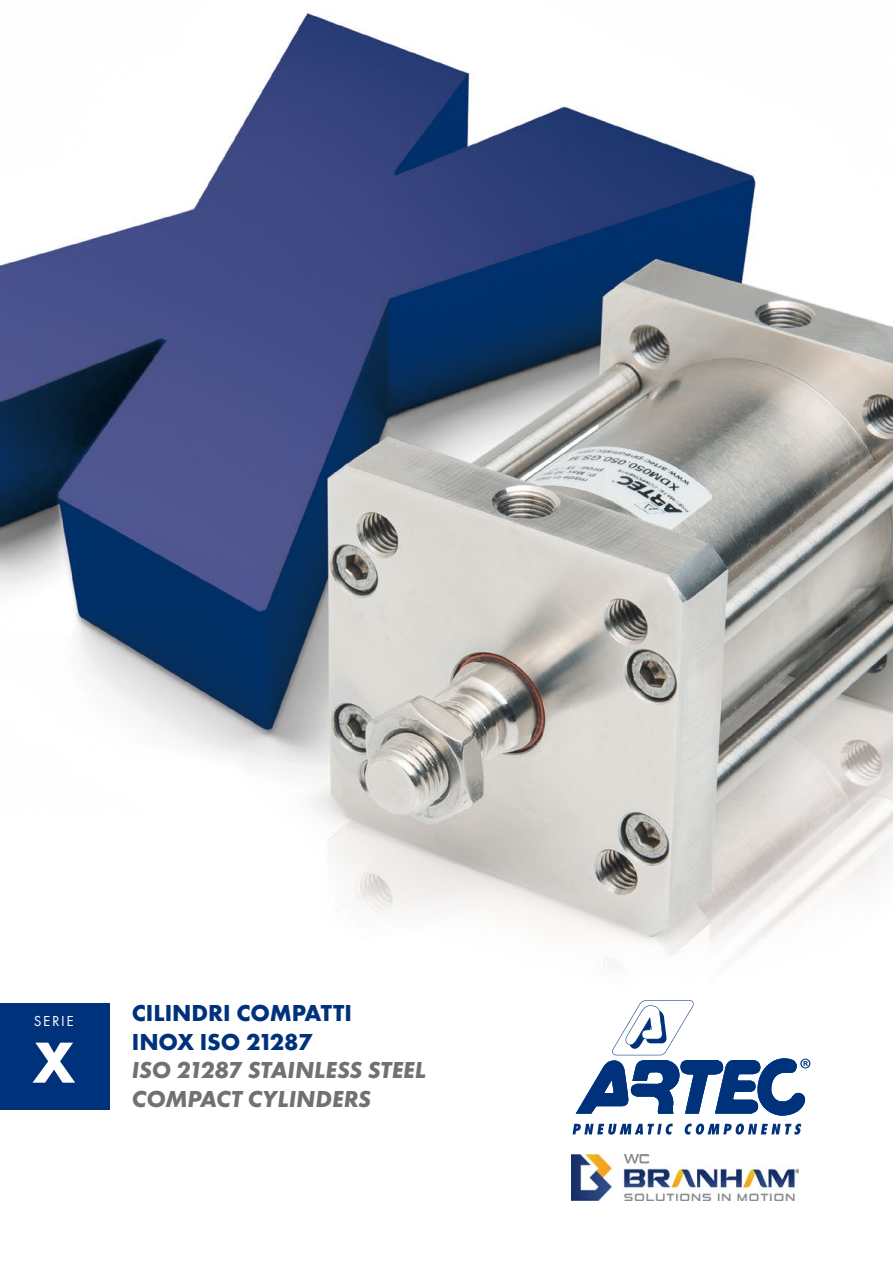
<style>
.page{position:relative;width:893px;height:1263px;background:#fff}
.page>*{position:absolute;margin:0;border:0;box-sizing:border-box;transform-origin:0 0}
.t1{font:700 60px "Futura PT";color:#fff}
.t2{font:italic 700 24px/28.8px "Futura PT";color:#707172}
.t3{font:700 24px/28.8px "Futura PT";color:#00327b}
.t4{font:15px "Futura PT";letter-spacing:.11em;color:#fff}
</style>
<div class="page">
<img style="left:0;top:10px;width:893px;height:1191px">
<div style="left:0;top:1003px;width:109px;height:107px;background:#00327b"></div>
<svg style="left:573px;top:1123px;width:100px;height:11px"></svg>
<svg style="left:684px;top:1123px;width:117px;height:11px"></svg>
<svg style="left:576px;top:1000px;width:234px;height:116px"></svg>
<img style="left:571px;top:1155px;width:228px;height:45px">
<p class="t4" style="left:34px;top:1012px;width:42px">SERIE</p>
<h1 class="t1" style="left:33px;top:1024px;width:44px">X</h1>
<p class="t3" style="left:132px;top:998px;width:222px">CILINDRI COMPATTI<br>INOX ISO 21287</p>
<p class="t2" style="left:132px;top:1056px;width:296px">ISO 21287 STAINLESS STEEL<br>COMPACT CYLINDERS</p>
</div>
